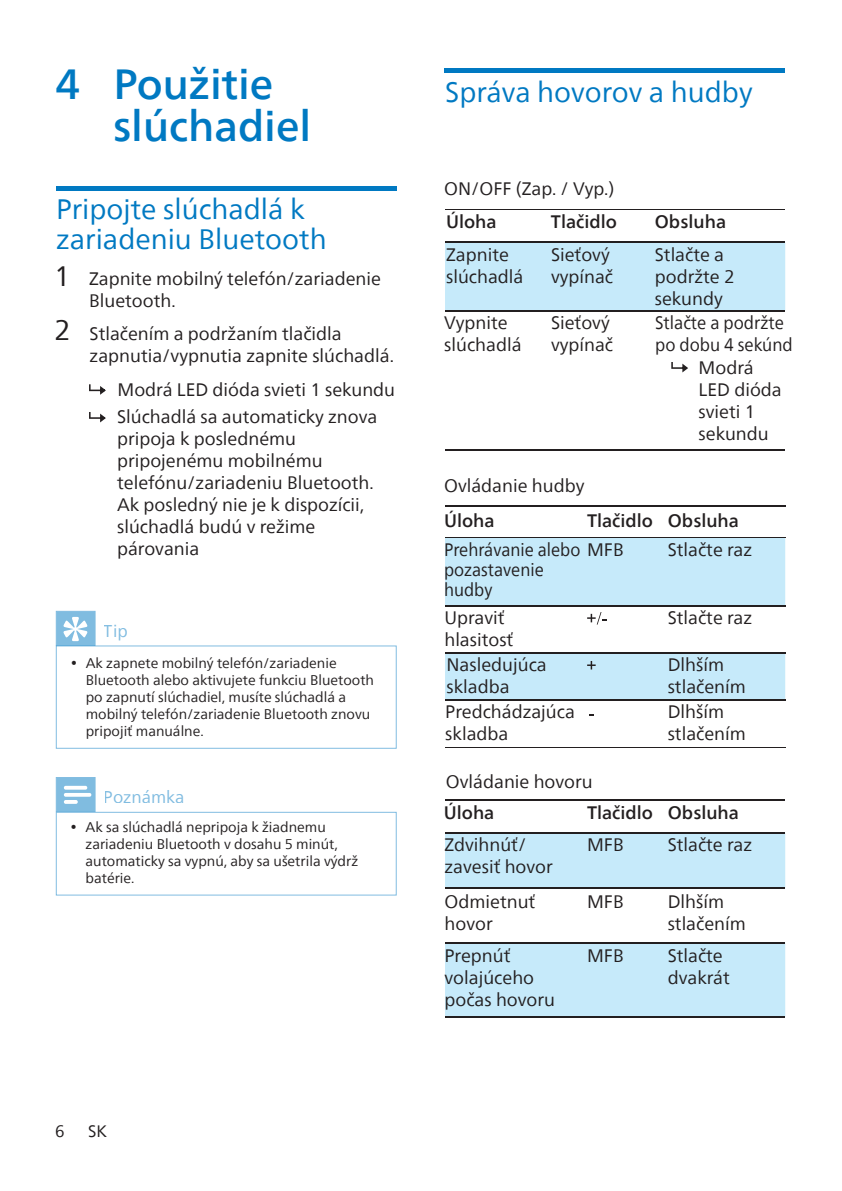
<style>
.page{position:relative;width:842px;height:1191px;background:#fff}
.page>*{position:absolute;margin:0;border:0;box-sizing:border-box;transform-origin:0 0}
.t1{font:500 42px/42px "Neue Frutiger World";color:#0079c2}
.t2{font:28px/30px "Neue Frutiger World";color:#0079c2}
.t3{font:28px/54px "Neue Frutiger World";color:#231f20}
.t4{font:18px/22px "Neue Frutiger World";color:#231f20}
.t5{font:500 18px "Neue Frutiger World";color:#231f20}
.t6{font:18px/20px "Neue Frutiger World";color:#231f20;scale:.92 1}
.t7{font:18px "Neue Frutiger World";color:#231f20;scale:.93 1}
.t8{font:17px "Neue Frutiger World";color:#0079c2}
.t9{font:16.6px "Neue Frutiger World";color:#231f20}
.t10{font:14px/17px "Neue Frutiger World";color:#231f20}
</style>
<div class="page">
<div style="left:56px;top:611px;width:39px;height:35px;background:#80bce0"></div>
<hr style="left:57px;top:186px;width:340px;height:4px;background:#0079c2">
<svg style="left:89px;top:384px;width:17px;height:11px"></svg>
<svg style="left:89px;top:412px;width:17px;height:10px"></svg>
<div style="left:445px;top:243px;width:340px;height:67px;background:#c6eafa"></div>
<hr style="left:445px;top:209px;width:96px;height:1px;background:#231f20">
<hr style="left:541px;top:209px;width:92px;height:1px;background:#231f20">
<hr style="left:633px;top:209px;width:152px;height:1px;background:#231f20">
<hr style="left:445px;top:242px;width:96px;height:1px;background:#231f20">
<hr style="left:541px;top:242px;width:92px;height:1px;background:#231f20">
<hr style="left:633px;top:242px;width:152px;height:1px;background:#231f20">
<hr style="left:445px;top:310px;width:96px;height:1px;background:#231f20">
<hr style="left:541px;top:310px;width:92px;height:1px;background:#231f20">
<hr style="left:633px;top:310px;width:152px;height:1px;background:#231f20">
<hr style="left:445px;top:450px;width:96px;height:1px;background:#231f20">
<hr style="left:541px;top:450px;width:92px;height:1px;background:#231f20">
<hr style="left:633px;top:450px;width:152px;height:1px;background:#231f20">
<svg style="left:671px;top:362px;width:17px;height:10px"></svg>
<svg style="left:445px;top:538px;width:340px;height:162px;fill:#c6eafa"></svg>
<hr style="left:445px;top:506px;width:133px;height:1px;background:#231f20">
<hr style="left:578px;top:506px;width:98px;height:1px;background:#231f20">
<hr style="left:676px;top:506px;width:109px;height:1px;background:#231f20">
<hr style="left:445px;top:537px;width:133px;height:1px;background:#231f20">
<hr style="left:578px;top:537px;width:98px;height:1px;background:#231f20">
<hr style="left:676px;top:537px;width:109px;height:1px;background:#231f20">
<hr style="left:445px;top:605px;width:133px;height:1px;background:#231f20">
<hr style="left:578px;top:605px;width:98px;height:1px;background:#231f20">
<hr style="left:676px;top:605px;width:109px;height:1px;background:#231f20">
<hr style="left:445px;top:652px;width:133px;height:1px;background:#231f20">
<hr style="left:578px;top:652px;width:98px;height:1px;background:#231f20">
<hr style="left:676px;top:652px;width:109px;height:1px;background:#231f20">
<hr style="left:445px;top:700px;width:133px;height:1px;background:#231f20">
<hr style="left:578px;top:700px;width:98px;height:1px;background:#231f20">
<hr style="left:676px;top:700px;width:109px;height:1px;background:#231f20">
<hr style="left:445px;top:747px;width:133px;height:1px;background:#231f20">
<hr style="left:578px;top:747px;width:98px;height:1px;background:#231f20">
<hr style="left:676px;top:747px;width:109px;height:1px;background:#231f20">
<svg style="left:587px;top:612px;width:20px;height:12px"></svg>
<svg style="left:587px;top:661px;width:9px;height:8px"></svg>
<div style="left:445px;top:833px;width:340px;height:54px;background:#c6eafa"></div>
<div style="left:445px;top:943px;width:340px;height:73px;background:#c6eafa"></div>
<hr style="left:445px;top:800px;width:108px;height:1px;background:#231f20">
<hr style="left:553px;top:800px;width:114px;height:1px;background:#231f20">
<hr style="left:667px;top:800px;width:118px;height:1px;background:#231f20">
<hr style="left:445px;top:832px;width:108px;height:1px;background:#231f20">
<hr style="left:553px;top:832px;width:114px;height:1px;background:#231f20">
<hr style="left:667px;top:832px;width:118px;height:1px;background:#231f20">
<hr style="left:445px;top:887px;width:108px;height:1px;background:#231f20">
<hr style="left:553px;top:887px;width:114px;height:1px;background:#231f20">
<hr style="left:667px;top:887px;width:118px;height:1px;background:#231f20">
<hr style="left:445px;top:942px;width:108px;height:1px;background:#231f20">
<hr style="left:553px;top:942px;width:114px;height:1px;background:#231f20">
<hr style="left:667px;top:942px;width:118px;height:1px;background:#231f20">
<hr style="left:444px;top:69px;width:341px;height:4px;background:#0079c2">
<hr style="left:445px;top:1016px;width:108px;height:1px;background:#231f20">
<hr style="left:553px;top:1016px;width:114px;height:1px;background:#231f20">
<hr style="left:667px;top:1016px;width:118px;height:1px;background:#231f20">
<svg style="left:64px;top:617px;width:23px;height:24px"></svg>
<div style="left:56px;top:777px;width:39px;height:35px;background:#80bce0"></div>
<svg style="left:64px;top:786px;width:27px;height:18px"></svg>
<h1 class="t1" style="left:113px;top:63px;width:199px;text-indent:-58px">4 Použitie slúchadiel</h1>
<h2 class="t2" style="left:56px;top:194px;width:272px">Pripojte slúchadlá k zariadeniu Bluetooth</h2>
<p class="t4" style="left:89px;top:268px;width:293px">Zapnite mobilný telefón/zariadenie<br>Bluetooth.</p>
<p class="t4" style="left:90px;top:323px;width:306px">Stlačením a podržaním tlačidla zapnutia/vypnutia zapnite slúchadlá.</p>
<p class="t4" style="left:117px;top:377px;width:280px;line-height:27px">Modrá LED dióda svieti 1 sekundu<br>Slúchadlá sa automaticky znova</p>
<p class="t4" style="left:117px;top:428px;width:258px">pripoja k poslednému pripojenému mobilnému telefónu/zariadeniu Bluetooth.<br>Ak posledný nie je k dispozícii, slúchadlá budú v režime párovania</p>
<h2 class="t3" style="left:54px;top:249px;width:18px">1<br>2</h2>
<p class="t8" style="left:104px;top:617px;width:25px">Tip</p>
<p class="t10" style="left:86px;top:655px;width:290px;text-indent:-15px">• Ak zapnete mobilný telefón/zariadenie Bluetooth alebo aktivujete funkciu Bluetooth po zapnutí slúchadiel, musíte slúchadlá a mobilný telefón/zariadenie Bluetooth znovu pripojiť manuálne.</p>
<p class="t8" style="left:104px;top:783px;width:82px">Poznámka</p>
<p class="t10" style="left:86px;top:819px;width:274px;text-indent:-15px">• Ak sa slúchadlá nepripoja k žiadnemu zariadeniu Bluetooth v dosahu 5 minút, automaticky sa vypnú, aby sa ušetrila výdrž batérie.</p>
<p class="t9" style="left:55px;top:1118px;width:11px">6</p>
<p class="t9" style="left:88px;top:1118px;width:20px">SK</p>
<h2 class="t2" style="left:445px;top:77px;width:309px">Správa hovorov a hudby</h2>
<p class="t4" style="left:444px;top:178px;width:172px">ON/OFF (Zap. / Vyp.)</p>
<p class="t5" style="left:446px;top:207px;width:52px">Úloha</p>
<p class="t5" style="left:551px;top:207px;width:67px">Tlačidlo</p>
<p class="t5" style="left:655px;top:207px;width:73px">Obsluha</p>
<p class="t4" style="left:446px;top:244px;width:79px">Zapnite slúchadlá</p>
<p class="t4" style="left:551px;top:244px;width:64px">Sieťový vypínač</p>
<p class="t4" style="left:655px;top:244px;width:81px">Stlačte a podržte 2 sekundy</p>
<p class="t4" style="left:444px;top:312px;width:79px">Vypnite slúchadlá</p>
<p class="t4" style="left:551px;top:312px;width:64px">Sieťový vypínač</p>
<p class="t7" style="left:655px;top:309px;width:140px">Stlačte a podržte</p>
<p class="t7" style="left:655px;top:331px;width:150px">po dobu 4 sekúnd</p>
<p class="t4" style="left:699px;top:356px;width:57px">Modrá</p>
<p class="t4" style="left:699px;top:378px;width:85px">LED dióda</p>
<p class="t4" style="left:699px;top:400px;width:58px">svieti 1</p>
<p class="t4" style="left:699px;top:422px;width:72px">sekundu</p>
<p class="t4" style="left:444px;top:475px;width:142px">Ovládanie hudby</p>
<p class="t5" style="left:444px;top:505px;width:52px">Úloha</p>
<p class="t5" style="left:587px;top:505px;width:153px">Tlačidlo Obsluha</p>
<p class="t6" style="left:444px;top:539px;width:197px">Prehrávanie alebo MFB pozastavenie<br>hudby</p>
<p class="t4" style="left:668px;top:538px;width:86px">Stlačte raz</p>
<p class="t4" style="left:668px;top:607px;width:86px">Stlačte raz</p>
<p class="t4" style="left:668px;top:654px;width:80px">Dlhším stlačením</p>
<p class="t4" style="left:668px;top:701px;width:80px">Dlhším stlačením</p>
<p class="t4" style="left:444px;top:607px;width:70px">Upraviť hlasitosť</p>
<p class="t4" style="left:446px;top:654px;width:102px">Nasledujúca skladba</p>
<p class="t4" style="left:445px;top:701px;width:131px">Predchádzajúca skladba</p>
<p class="t4" style="left:446px;top:771px;width:148px">Ovládanie hovoru</p>
<p class="t5" style="left:444px;top:797px;width:52px">Úloha</p>
<p class="t5" style="left:587px;top:798px;width:153px">Tlačidlo Obsluha</p>
<p class="t4" style="left:445px;top:834px;width:110px">Zdvihnúť/ zavesiť hovor</p>
<p class="t4" style="left:445px;top:891px;width:92px">Odmietnuť hovor</p>
<p class="t4" style="left:668px;top:834px;width:86px">Stlačte raz</p>
<p class="t4" style="left:587px;top:834px;width:38px">MFB</p>
<p class="t4" style="left:668px;top:891px;width:80px">Dlhším stlačením</p>
<p class="t4" style="left:587px;top:891px;width:38px">MFB</p>
<p class="t4" style="left:445px;top:945px;width:112px">Prepnúť volajúceho počas hovoru</p>
<p class="t4" style="left:587px;top:945px;width:38px">MFB</p>
<p class="t4" style="left:668px;top:945px;width:64px">Stlačte dvakrát</p>
</div>
